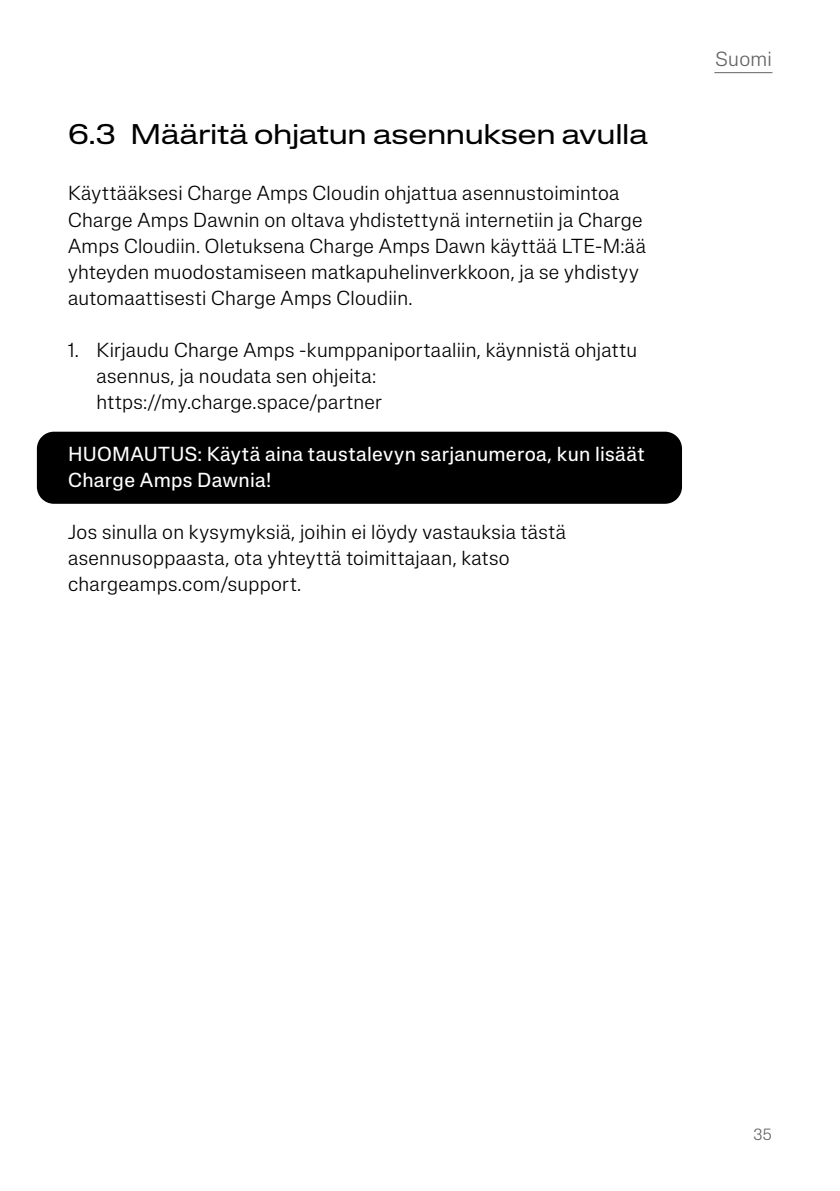
<style>
.page{position:relative;width:840px;height:1191px;background:#fff}
.page>*{position:absolute;margin:0;border:0;box-sizing:border-box;transform-origin:0 0}
.t1{font:expanded 28px "Lateral";letter-spacing:-.01em;color:#000}
.t2{font:300 20.2px "Lateral Standard";letter-spacing:.015em;color:#646363}
.t3{font:300 20px/26px "Lateral Standard";letter-spacing:.015em;color:#000}
.t4{font:20px/26px "Lateral Standard";letter-spacing:.015em;color:#fff}
.t5{font:300 16px "Lateral Standard";color:#646363}
</style>
<div class="page">
<hr style="left:714px;top:72px;width:58px;height:1px;background:#646363">
<div style="left:37px;top:432px;width:644px;height:72px;background:#000;border-radius:17px"></div>
<h1 class="t1" style="left:68px;top:118px;width:580px">6.3 Määritä ohjatun asennuksen avulla</h1>
<p class="t3" style="left:68px;top:180px;width:579px">Käyttääksesi Charge Amps Cloudin ohjattua asennustoimintoa Charge Amps Dawnin on oltava yhdistettynä internetiin ja Charge Amps Cloudiin. Oletuksena Charge Amps Dawn käyttää LTE-M:ää yhteyden muodostamiseen matkapuhelinverkkoon, ja se yhdistyy automaattisesti Charge Amps Cloudiin.</p>
<p class="t3" style="left:96px;top:336px;width:542px;text-indent:-28px">1. Kirjaudu Charge Amps -kumppaniportaaliin, käynnistä ohjattu asennus, ja noudata sen ohjeita: https://my.charge.space/partner</p>
<p class="t4" style="left:68px;top:440px;width:577px">HUOMAUTUS: Käytä aina taustalevyn sarjanumeroa, kun lisäät<br>Charge Amps Dawnia!</p>
<p class="t3" style="left:68px;top:518px;width:499px">Jos sinulla on kysymyksiä, joihin ei löydy vastauksia tästä asennusoppaasta, ota yhteyttä toimittajaan, katso chargeamps.com/support.</p>
<p class="t2" style="left:715px;top:48px;width:58px">Suomi</p>
<p class="t5" style="left:753px;top:1125px;width:20px">35</p>
</div>
